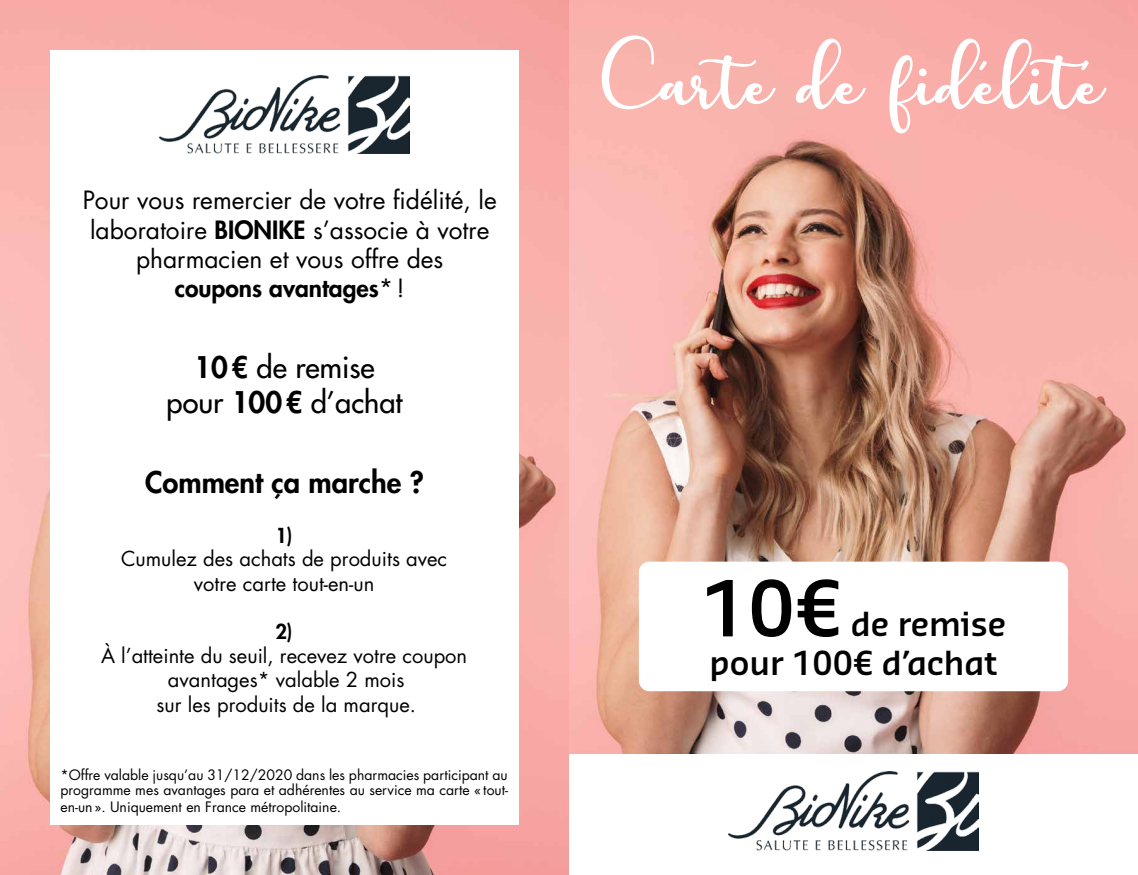
<style>
.page{position:relative;width:1138px;height:875px;background:#fff}
.page>*{position:absolute;margin:0;border:0;box-sizing:border-box;transform-origin:0 0}
.t1{font:600 75.25px "Sansa Pro";color:#000}
.t2{font:57.14px "charlotte";color:#fff}
.t3{font:600 32.38px/38.9px "Sansa Pro";color:#000;text-align:right}
.t4{font:500 29.05px/34.8px "Futura Std";color:#000;text-align:center}
.t5{font:800 29.05px "Futura Std";color:#000}
.t6{font:24.5px/29.4px "Futura Std";color:#000;text-align:center}
.t7{font:20.12px/24.7px "Futura Std";color:#000;text-align:center}
.t8{font:800 20.12px "Futura Std";color:#000}
.t9{font:14px/16.1px "Futura Std";color:#000;text-align:justify}
.s1{font-weight:800}
</style>
<div class="page">
<img style="left:0;top:0;width:568px;height:875px">
<img style="left:569px;top:0;width:569px;height:753px">
<img style="left:728px;top:772px;width:250px;height:78px">
<div style="left:50px;top:50px;width:469px;height:775px;background:#fff"></div>
<img style="left:159px;top:75px;width:251px;height:79px">
<div style="left:639px;top:562px;width:429px;height:129px;background:#fff;border-radius:10px"></div>
<h3 class="t6" style="left:83px;top:186px;width:415px">Pour vous remercier de votre fidélité, le laboratoire <span class="s1">BIONIKE</span> s’associe à votre pharmacien et vous offre des<br><span class="s1">coupons avantages</span>*!</h3>
<h3 class="t4" style="left:166px;top:350px;width:237px"><span class="s1">10 €</span> de remise pour <span class="s1">100 €</span> d’achat</h3>
<h3 class="t5" style="left:145px;top:464px;width:280px">Comment ça marche ?</h3>
<h3 class="t8" style="left:275px;top:522px;width:19px">1)</h3>
<h3 class="t7" style="left:121px;top:547px;width:328px;line-height:24.3px">Cumulez des achats de produits avec votre carte tout-en-un</h3>
<h3 class="t8" style="left:275px;top:619px;width:19px">2)</h3>
<h3 class="t7" style="left:101px;top:644px;width:368px">À l’atteinte du seuil, recevez votre coupon avantages* valable 2 mois<br>sur les produits de la marque.</h3>
<p class="t9" style="left:61px;top:767px;width:449px">*Offre valable jusqu’au 31/12/2020 dans les pharmacies participant au programme mes avantages para et adhérentes au service ma carte « tout&shy;en-un ». Uniquement en France métropolitaine.</p>
<h2 class="t2" style="left:603px;top:52px;width:509px">Carte de fidélité</h2>
<h1 class="t1" style="left:701px;top:556px;width:143px">10€</h1>
<h3 class="t3" style="left:709px;top:605px;width:298px">de remise<br>pour 100€ d’achat</h3>
</div>
